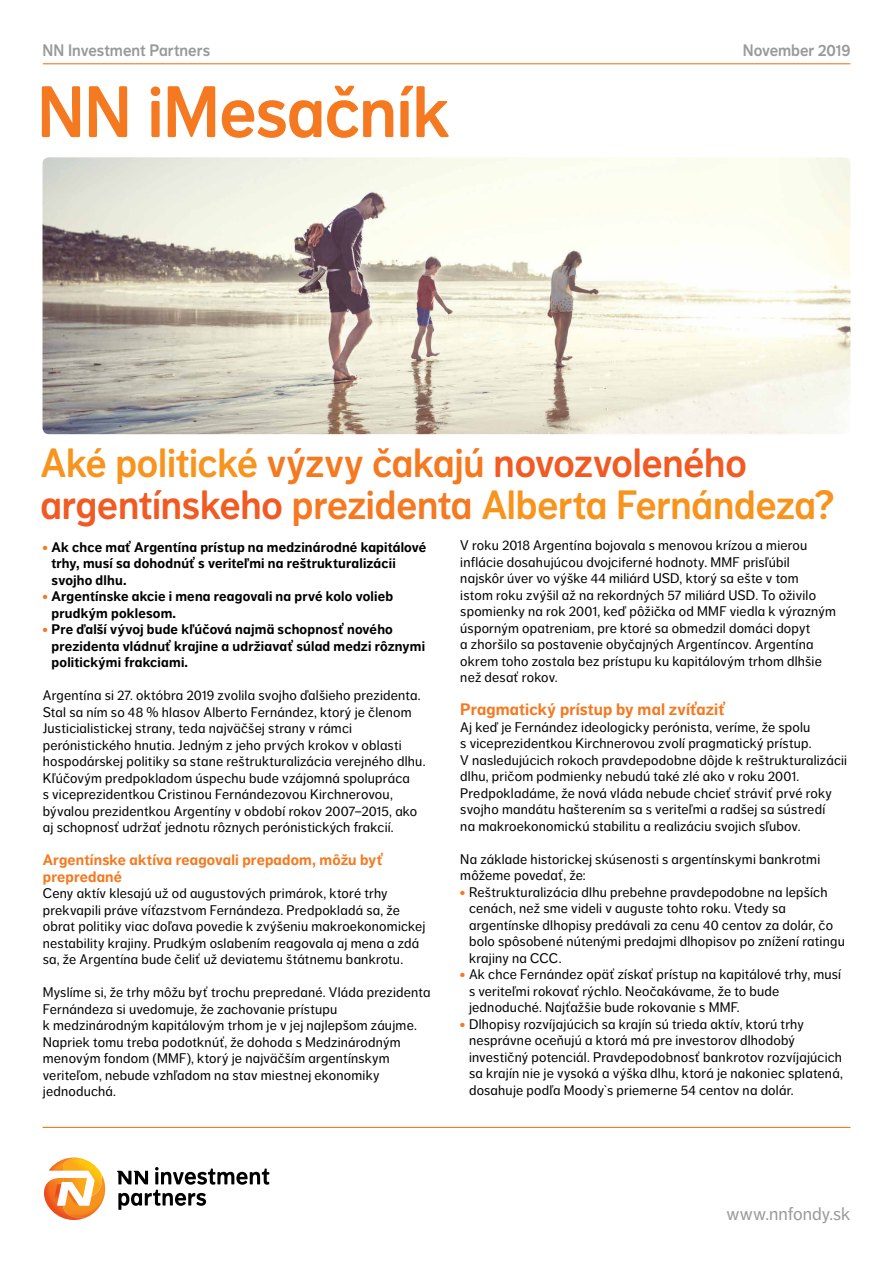
<style>
.page{position:relative;width:893px;height:1263px;background:#fff}
.page>*{position:absolute;margin:0;border:0;box-sizing:border-box;transform-origin:0 0}
.t1{font:72px "NN Dagny Display";letter-spacing:-.01em;color:#f47920}
.t2{font:40.5px/42px "NN Dagny Display";letter-spacing:-.005em;color:#f7941e}
.t3{font:18px "NN Dagny Text";color:#999a9b}
.t4{font:16.5px "NN Dagny Display";color:#999a9b}
.t5{font:700 16.5px "NN Dagny Text";letter-spacing:.005em;color:#f47920}
.t6{font:700 15px/16.5px "NN Dagny Text";letter-spacing:.01em;color:#f47920}
.t7{font:13.8px/16.5px "NN Dagny Text";letter-spacing:.015em;color:#000}
.t8{font:700 13.8px/16.5px "NN Dagny Text";letter-spacing:.015em;color:#000}
.s1{color:#f47920}
.s2{color:#f15a22}
</style>
<div class="page">
<hr style="left:43px;top:1127px;width:807px;height:1px;background:#f47920">
<hr style="left:43px;top:63px;width:807px;height:1px;background:#f47920">
<svg style="left:117px;top:1167px;width:152px;height:43px"></svg>
<svg style="left:44px;top:1157px;width:61px;height:63px"></svg>
<img style="left:43px;top:157px;width:807px;height:277px">
<p class="t4" style="left:43px;top:40px;width:169px">NN Investment Partners</p>
<p class="t4" style="left:743px;top:40px;width:109px">November 2019</p>
<h1 class="t1" style="left:37px;top:70px;width:414px">NN iMesačník</h1>
<h2 class="t2" style="left:40px;top:442px;width:795px">Aké politické <span class="s1">výzvy čakajú</span> <span class="s2">novozvoleného argentínskeho</span> <span class="s1">prezidenta</span> Alberta Fernándeza?</h2>
<p class="t7" style="left:460px;top:537px;width:377px">V roku 2018 Argentína bojovala s menovou krízou a mierou inflácie dosahujúcou dvojciferné hodnoty. MMF prisľúbil najskôr úver vo výške 44 miliárd USD, ktorý sa ešte v tom<br>istom roku zvýšil až na rekordných 57 miliárd USD. To oživilo spomienky na rok 2001, keď pôžička od MMF viedla k výrazným úsporným opatreniam, pre ktoré sa obmedzil domáci dopyt<br>a zhoršilo sa postavenie obyčajných Argentíncov. Argentína okrem toho zostala bez prístupu ku kapitálovým trhom dlhšie než desať rokov.</p>
<p class="t5" style="left:460px;top:700px;width:267px">Pragmatický prístup by mal zvíťaziť</p>
<p class="t7" style="left:460px;top:719px;width:388px">Aj keď je Fernández ideologicky perónista, veríme, že spolu<br>s viceprezidentkou Kirchnerovou zvolí pragmatický prístup.<br>V nasledujúcich rokoch pravdepodobne dôjde k reštrukturalizácii dlhu, pričom podmienky nebudú také zlé ako v roku 2001.<br>Predpokladáme, že nová vláda nebude chcieť stráviť prvé roky svojho mandátu hašterením sa s veriteľmi a radšej sa sústredí<br>na makroekonomickú stabilitu a realizáciu svojich sľubov.</p>
<p class="t7" style="left:460px;top:851px;width:361px">Na základe historickej skúsenosti s argentínskymi bankrotmi môžeme povedať, že:</p>
<p class="t7" style="left:469px;top:884px;width:377px;text-indent:-9px"><span class="s1">●</span> Reštrukturalizácia dlhu prebehne pravdepodobne na lepších cenách, než sme videli v auguste tohto roku. Vtedy sa argentínske dlhopisy predávali za cenu 40 centov za dolár, čo bolo spôsobené nútenými predajmi dlhopisov po znížení ratingu krajiny na CCC.</p>
<p class="t7" style="left:469px;top:966px;width:374px;text-indent:-9px"><span class="s1">●</span> Ak chce Fernández opäť získať prístup na kapitálové trhy, musí s veriteľmi rokovať rýchlo. Neočakávame, že to bude jednoduché. Najťažšie bude rokovanie s MMF.</p>
<p class="t7" style="left:469px;top:1016px;width:375px;text-indent:-9px"><span class="s1">●</span> Dlhopisy rozvíjajúcich sa krajín sú trieda aktív, ktorú trhy nesprávne oceňujú a ktorá má pre investorov dlhodobý investičný potenciál. Pravdepodobnosť bankrotov rozvíjajúcich sa krajín nie je vysoká a výška dlhu, ktorá je nakoniec splatená, dosahuje podľa Moody`s priemerne 54 centov na dolár.</p>
<p class="t8" style="left:52px;top:539px;width:376px;text-indent:-9px"><span class="s1">●</span> Ak chce mať Argentína prístup na medzinárodné kapitálové trhy, musí sa dohodnúť s veriteľmi na reštrukturalizácii svojho dlhu.</p>
<p class="t8" style="left:52px;top:588px;width:343px;text-indent:-9px"><span class="s1">●</span> Argentínske akcie i mena reagovali na prvé kolo volieb prudkým poklesom.</p>
<p class="t8" style="left:52px;top:621px;width:375px;text-indent:-9px"><span class="s1">●</span> Pre ďalší vývoj bude kľúčová najmä schopnosť nového prezidenta vládnuť krajine a udržiavať súlad medzi rôznymi politickými frakciami.</p>
<p class="t7" style="left:43px;top:687px;width:384px">Argentína si 27. októbra 2019 zvolila svojho ďalšieho prezidenta.<br>Stal sa ním so 48 % hlasov Alberto Fernández, ktorý je členom Justicialistickej strany, teda najväčšej strany v rámci perónistického hnutia. Jedným z jeho prvých krokov v oblasti hospodárskej politiky sa stane reštrukturalizácia verejného dlhu.<br>Kľúčovým predpokladom úspechu bude vzájomná spolupráca<br>s viceprezidentkou Cristinou Fernándezovou Kirchnerovou, bývalou prezidentkou Argentíny v období rokov 2007–2015, ako aj schopnosť udržať jednotu rôznych perónistických frakcií.</p>
<p class="t6" style="left:43px;top:852px;width:342px">Argentínske aktíva reagovali prepadom, môžu byť prepredané</p>
<p class="t7" style="left:43px;top:885px;width:384px">Ceny aktív klesajú už od augustových primárok, ktoré trhy prekvapili práve víťazstvom Fernándeza. Predpokladá sa, že obrat politiky viac doľava povedie k zvýšeniu makroekonomickej nestability krajiny. Prudkým oslabením reagovala aj mena a zdá sa, že Argentína bude čeliť už deviatemu štátnemu bankrotu.</p>
<p class="t7" style="left:43px;top:984px;width:389px">Myslíme si, že trhy môžu byť trochu prepredané. Vláda prezidenta Fernándeza si uvedomuje, že zachovanie prístupu<br>k medzinárodným kapitálovým trhom je v jej najlepšom záujme.<br>Napriek tomu treba podotknúť, že dohoda s Medzinárodným menovým fondom (MMF), ktorý je najväčším argentínskym veriteľom, nebude vzhľadom na stav miestnej ekonomiky jednoduchá.</p>
<h3 class="t3" style="left:726px;top:1203px;width:126px">www.nnfondy.sk</h3>
</div>
